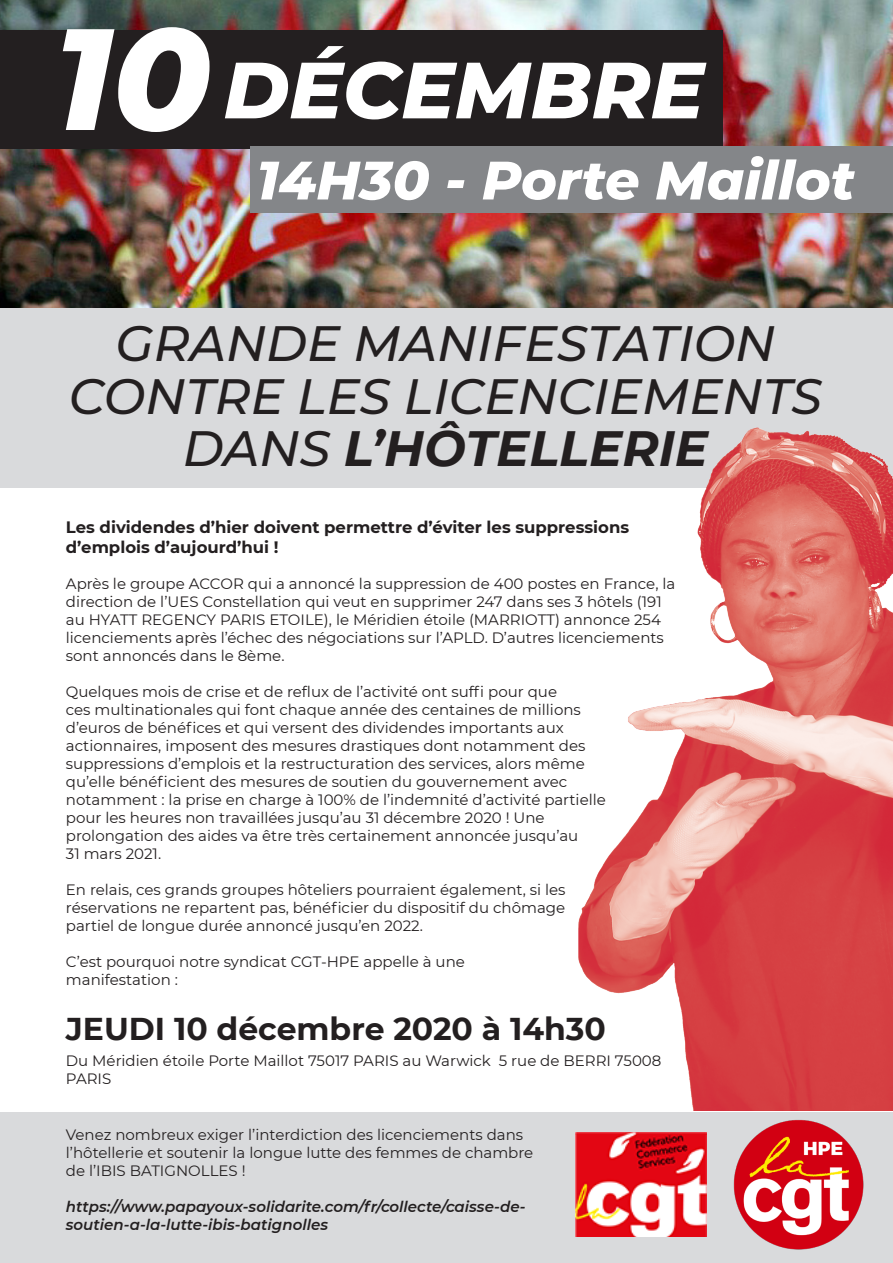
<style>
.page{position:relative;width:893px;height:1263px;background:#fff}
.page>*{position:absolute;margin:0;border:0;box-sizing:border-box;transform-origin:0 0}
.t1{font:italic 800 144px "Montserrat";color:#fff}
.t2{font:italic 800 79.5px "Montserrat";color:#fff}
.t3{font:italic 800 54px "Montserrat";color:#fff}
.t4{font:italic 500 49.5px/52.5px "Montserrat";color:#231f20;text-align:center}
.t5{font:700 31.5px "Montserrat";color:#231f20}
.t6{font:700 16.5px/19.8px "Montserrat";color:#231f20}
.t7{font:15px/18px "Montserrat";color:#231f20}
.t8{font:italic 600 15px/18px "Montserrat";color:#231f20}
.s1{font-weight:700}
</style>
<div class="page">
<img style="left:0;top:0;width:893px;height:308px">
<div style="left:0;top:308px;width:893px;height:179px;background:#d9dadc"></div>
<div style="left:0;top:30px;width:723px;height:119px;background:#231f20"></div>
<div style="left:250px;top:146px;width:643px;height:67px;background:#848689"></div>
<div style="left:65px;top:30px;width:163px;height:121px;background:#231f20"></div>
<img style="left:527px;top:427px;width:366px;height:684px">
<div style="left:0;top:1112px;width:893px;height:151px;background:#d9dadc"></div>
<img style="left:733px;top:1119px;width:131px;height:131px">
<img style="left:575px;top:1132px;width:132px;height:104px">
<p class="t1" style="left:54px;top:-27px;width:158px">10</p>
<p class="t2" style="left:224px;top:32px;width:482px">DÉCEMBRE</p>
<p class="t3" style="left:257px;top:141px;width:600px">14H30 - Porte Maillot</p>
<p class="t4" style="left:69px;top:315px;width:755px">GRANDE MANIFESTATION<br>CONTRE LES LICENCIEMENTS<br>DANS <span class="s1">L’HÔTELLERIE</span></p>
<p class="t6" style="left:66px;top:516px;width:565px">Les dividendes d’hier doivent permettre d’éviter les suppressions d’emplois d’aujourd’hui !</p>
<p class="t7" style="left:66px;top:574px;width:611px">Après le groupe ACCOR qui a annoncé la suppression de 400 postes en France, la direction de l’UES Constellation qui veut en supprimer 247 dans ses 3 hôtels (191 au HYATT REGENCY PARIS ETOILE), le Méridien étoile (MARRIOTT) annonce 254 licenciements après l’échec des négociations sur l’APLD. D’autres licenciements sont annoncés dans le 8ème.</p>
<p class="t7" style="left:66px;top:682px;width:541px">Quelques mois de crise et de reflux de l’activité ont suffi pour que<br>ces multinationales qui font chaque année des centaines de millions d’euros de bénéfices et qui versent des dividendes importants aux actionnaires, imposent des mesures drastiques dont notamment des suppressions d’emplois et la restructuration des services, alors même qu’elle bénéficient des mesures de soutien du gouvernement avec notamment : la prise en charge à 100% de l’indemnité d’activité partielle pour les heures non travaillées jusqu’au 31 décembre 2020 ! Une prolongation des aides va être très certainement annoncée jusqu’au<br>31 mars 2021.</p>
<p class="t7" style="left:66px;top:880px;width:501px;text-align:justify">En relais, ces grands groupes hôteliers pourraient également, si les réservations ne repartent pas, bénéficier du dispositif du chômage partiel de longue durée annoncé jusqu’en 2022.</p>
<p class="t7" style="left:66px;top:952px;width:401px">C’est pourquoi notre syndicat CGT-HPE appelle à une manifestation :</p>
<p class="t5" style="left:66px;top:1006px;width:542px">JEUDI 10 décembre 2020 à 14h30</p>
<p class="t7" style="left:66px;top:1051px;width:597px">Du Méridien étoile Porte Maillot 75017 PARIS au Warwick 5 rue de BERRI 75008<br>PARIS</p>
<p class="t7" style="left:66px;top:1125px;width:469px">Venez nombreux exiger l’interdiction des licenciements dans l’hôtellerie et soutenir la longue lutte des femmes de chambre de l’IBIS BATIGNOLLES !</p>
<p class="t8" style="left:66px;top:1197px;width:461px">https://www.papayoux-solidarite.com/fr/collecte/caisse-de&shy;soutien-a-la-lutte-ibis-batignolles</p>
</div>
